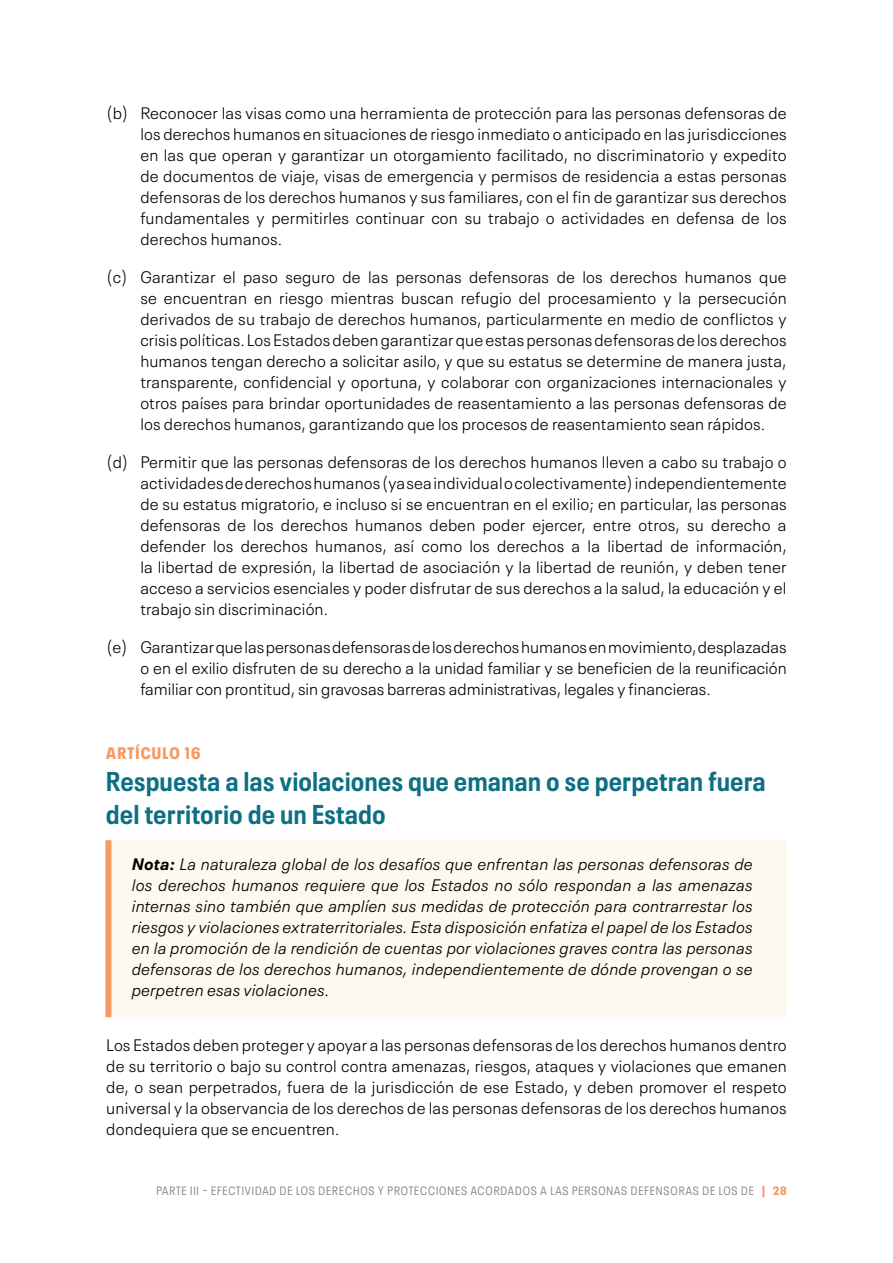
<style>
.page{position:relative;width:893px;height:1263px;background:#fff}
.page>*{position:absolute;margin:0;border:0;box-sizing:border-box;transform-origin:0 0}
.t1{font:700 condensed 27px/32.4px "Neue Plak";letter-spacing:.025em;color:#0c6f83}
.t2{font:300 16.5px/21px "Neue Plak Text";letter-spacing:.01em;color:#000;text-align:justify}
.t3{font:italic 300 16.5px/21px "Neue Plak Text";letter-spacing:.01em;color:#000;text-align:justify}
.t4{font:900 condensed 16.5px "Neue Plak";letter-spacing:.075em;color:#f79962}
.t5{font:condensed 12px "Neue Plak";letter-spacing:.075em;color:#86868d}
.s1{font-weight:700}
.s2{font-weight:900;color:#f79962}
</style>
<div class="page">
<div style="left:106px;top:840px;width:681px;height:177px;background:#fdf9ef"></div>
<div style="left:105px;top:840px;width:6px;height:177px;background:#f79962"></div>
<p class="t2" style="left:140px;top:101px;width:648px;text-indent:-34px">(b) Reconocer las visas como una herramienta de protección para las personas defensoras de los derechos humanos en situaciones de riesgo inmediato o anticipado en las jurisdicciones en las que operan y garantizar un otorgamiento facilitado, no discriminatorio y expedito de documentos de viaje, visas de emergencia y permisos de residencia a estas personas defensoras de los derechos humanos y sus familiares, con el fin de garantizar sus derechos fundamentales y permitirles continuar con su trabajo o actividades en defensa de los derechos humanos.</p>
<p class="t2" style="left:140px;top:265px;width:648px;text-indent:-34px">(c) Garantizar el paso seguro de las personas defensoras de los derechos humanos que se encuentran en riesgo mientras buscan refugio del procesamiento y la persecución derivados de su trabajo de derechos humanos, particularmente en medio de conflictos y crisis políticas. Los Estados deben garantizar que estas personas defensoras de los derechos humanos tengan derecho a solicitar asilo, y que su estatus se determine de manera justa, transparente, confidencial y oportuna, y colaborar con organizaciones internacionales y otros países para brindar oportunidades de reasentamiento a las personas defensoras de los derechos humanos, garantizando que los procesos de reasentamiento sean rápidos.</p>
<p class="t2" style="left:140px;top:450px;width:648px;text-indent:-34px">(d) Permitir que las personas defensoras de los derechos humanos lleven a cabo su trabajo o actividades de derechos humanos (ya sea individual o colectivamente) independientemente de su estatus migratorio, e incluso si se encuentran en el exilio; en particular, las personas defensoras de los derechos humanos deben poder ejercer, entre otros, su derecho a defender los derechos humanos, así como los derechos a la libertad de información, la libertad de expresión, la libertad de asociación y la libertad de reunión, y deben tener acceso a servicios esenciales y poder disfrutar de sus derechos a la salud, la educación y el trabajo sin discriminación.</p>
<p class="t2" style="left:140px;top:635px;width:648px;text-indent:-34px">(e) Garantizar que las personas defensoras de los derechos humanos en movimiento, desplazadas o en el exilio disfruten de su derecho a la unidad familiar y se beneficien de la reunificación familiar con prontitud, sin gravosas barreras administrativas, legales y financieras.</p>
<p class="t4" style="left:106px;top:740px;width:96px">ARTÍCULO 16</p>
<h1 class="t1" style="left:106px;top:763px;width:661px">Respuesta a las violaciones que emanan o se perpetran fuera del territorio de un Estado</h1>
<p class="t3" style="left:132px;top:852px;width:622px"><span class="s1">Nota:</span> La naturaleza global de los desafíos que enfrentan las personas defensoras de los derechos humanos requiere que los Estados no sólo respondan a las amenazas internas sino también que amplíen sus medidas de protección para contrarrestar los riesgos y violaciones extraterritoriales. Esta disposición enfatiza el papel de los Estados en la promoción de la rendición de cuentas por violaciones graves contra las personas defensoras de los derechos humanos, independientemente de dónde provengan o se perpetren esas violaciones.</p>
<p class="t2" style="left:106px;top:1033px;width:682px">Los Estados deben proteger y apoyar a las personas defensoras de los derechos humanos dentro de su territorio o bajo su control contra amenazas, riesgos, ataques y violaciones que emanen de, o sean perpetrados, fuera de la jurisdicción de ese Estado, y deben promover el respeto universal y la observancia de los derechos de las personas defensoras de los derechos humanos dondequiera que se encuentren.</p>
<p class="t5" style="left:156px;top:1182px;width:287px">PARTE III – EFECTIVIDAD DE LOS DERECHOS Y PROTECCIONES</p>
<p class="t5" style="left:471px;top:1182px;width:53px">ACORDADOS</p>
<p class="t5" style="left:541px;top:1182px;width:59px">A LAS PERSON</p>
<p class="t5" style="left:614px;top:1182px;width:44px">AS DEFENSO</p>
<p class="t5" style="left:679px;top:1182px;width:109px">RAS DE LOS DE <span class="s2">| 28</span></p>
</div>
